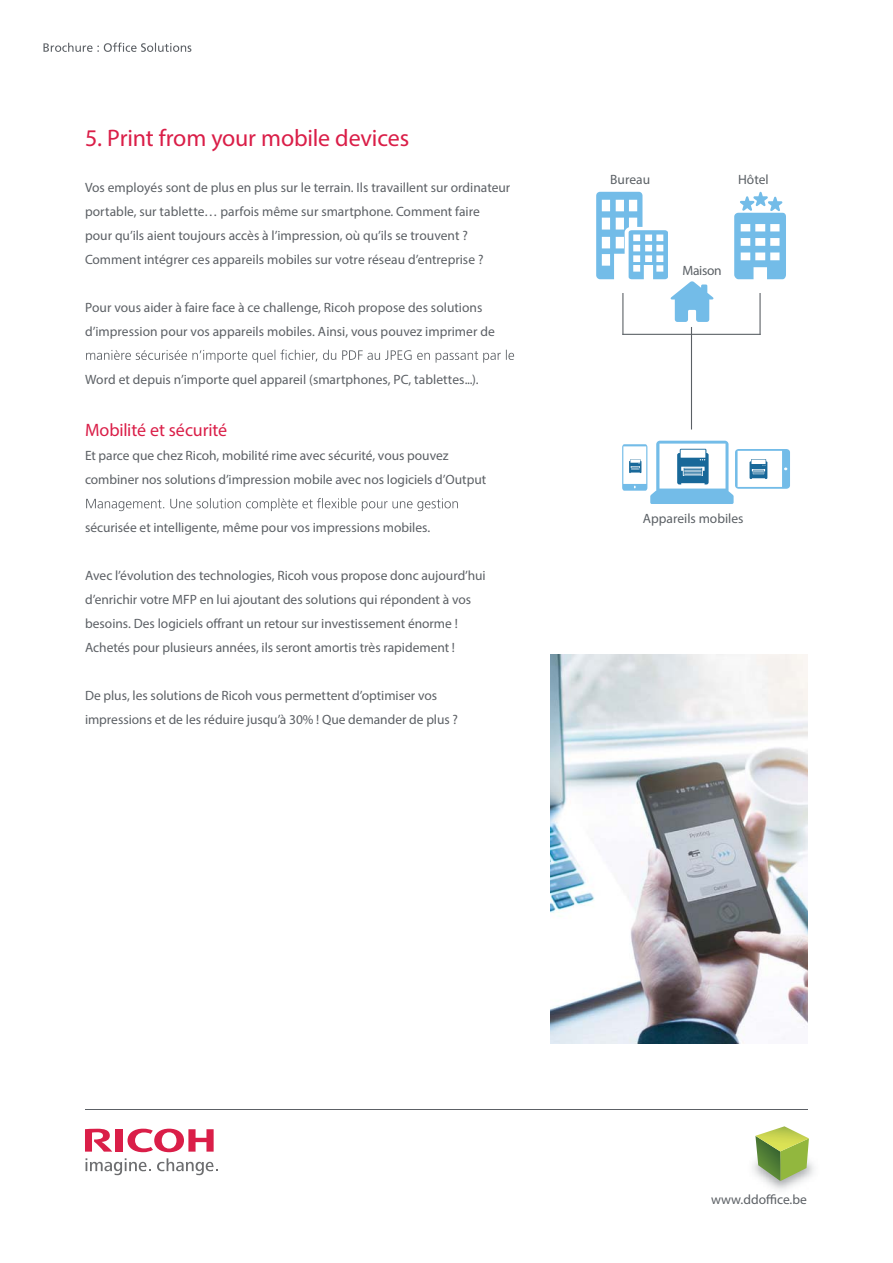
<style>
.page{position:relative;width:893px;height:1263px;background:#fff}
.page>*{position:absolute;margin:0;border:0;box-sizing:border-box;transform-origin:0 0}
.t1{font:24px "Frutiger LT";letter-spacing:-.01em;color:#da1e48}
.t2{font:18px "Frutiger LT";letter-spacing:-.005em;color:#da1e48}
.t3{font:300 13.5px/24px "Frutiger LT";color:#5c6065}
.t4{font:300 13.5px "Frutiger LT";color:#5b6065}
.t5{font:13.5px "Myriad Pro";color:#5c6065}
</style>
<div class="page">
<hr style="left:85px;top:1109px;width:723px;height:1px;background:#5c6065">
<svg style="left:127px;top:1129px;width:87px;height:23px"></svg>
<div style="left:116px;top:1129px;width:7px;height:23px;background:#da1e48"></div>
<svg style="left:85px;top:1129px;width:27px;height:23px"></svg>
<svg style="left:86px;top:1158px;width:65px;height:17px"></svg>
<svg style="left:157px;top:1158px;width:61px;height:17px"></svg>
<svg style="left:734px;top:192px;width:52px;height:87px"></svg>
<svg style="left:596px;top:192px;width:117px;height:130px"></svg>
<svg style="left:622px;top:441px;width:168px;height:63px"></svg>
<hr style="left:691px;top:327px;width:1px;height:103px;background:#5b6065">
<hr style="left:622px;top:334px;width:138px;height:1px;background:#5b6065">
<hr style="left:622px;top:293px;width:1px;height:42px;background:#5b6065">
<hr style="left:759px;top:293px;width:1px;height:42px;background:#5b6065">
<img style="left:550px;top:654px;width:258px;height:390px">
<svg style="left:43px;top:43px;width:148px;height:9px"></svg>
<svg style="left:86px;top:350px;width:428px;height:13px"></svg>
<svg style="left:86px;top:498px;width:372px;height:13px"></svg>
<svg style="left:755px;top:1126px;width:54px;height:55px;background:#a8bf71"></svg>
<h1 class="t1" style="left:85px;top:129px;width:326px">5. Print from your mobile devices</h1>
<p class="t3" style="left:85px;top:176px;width:427px">Vos employés sont de plus en plus sur le terrain. Ils travaillent sur ordinateur portable, sur tablette… parfois même sur smartphone. Comment faire<br>pour qu’ils aient toujours accès à l’impression, où qu’ils se trouvent ?<br>Comment intégrer ces appareils mobiles sur votre réseau d’entreprise ?</p>
<p class="t3" style="left:85px;top:296px;width:411px">Pour vous aider à faire face à ce challenge, Ricoh propose des solutions d’impression pour vos appareils mobiles. Ainsi, vous pouvez imprimer de</p>
<p class="t3" style="left:85px;top:368px;width:395px">Word et depuis n’importe quel appareil (smartphones, PC, tablettes...).</p>
<h2 class="t2" style="left:85px;top:423px;width:144px">Mobilité et sécurité</h2>
<p class="t3" style="left:85px;top:445px;width:403px">Et parce que chez Ricoh, mobilité rime avec sécurité, vous pouvez combiner nos solutions d’impression mobile avec nos logiciels d’Output</p>
<p class="t3" style="left:85px;top:517px;width:347px">sécurisée et intelligente, même pour vos impressions mobiles.</p>
<p class="t3" style="left:85px;top:565px;width:402px">Avec l’évolution des technologies, Ricoh vous propose donc aujourd’hui d’enrichir votre MFP en lui ajoutant des solutions qui répondent à vos besoins. Des logiciels offrant un retour sur investissement énorme !<br>Achetés pour plusieurs années, ils seront amortis très rapidement !</p>
<p class="t3" style="left:85px;top:685px;width:374px">De plus, les solutions de Ricoh vous permettent d’optimiser vos impressions et de les réduire jusqu’à 30% ! Que demander de plus ?</p>
<p class="t4" style="left:610px;top:174px;width:41px">Bureau</p>
<p class="t4" style="left:738px;top:174px;width:32px">Hôtel</p>
<p class="t4" style="left:682px;top:265px;width:41px">Maison</p>
<p class="t4" style="left:643px;top:514px;width:102px">Appareils mobiles</p>
<p class="t5" style="left:711px;top:1192px;width:97px">www.ddoffice.be</p>
</div>
